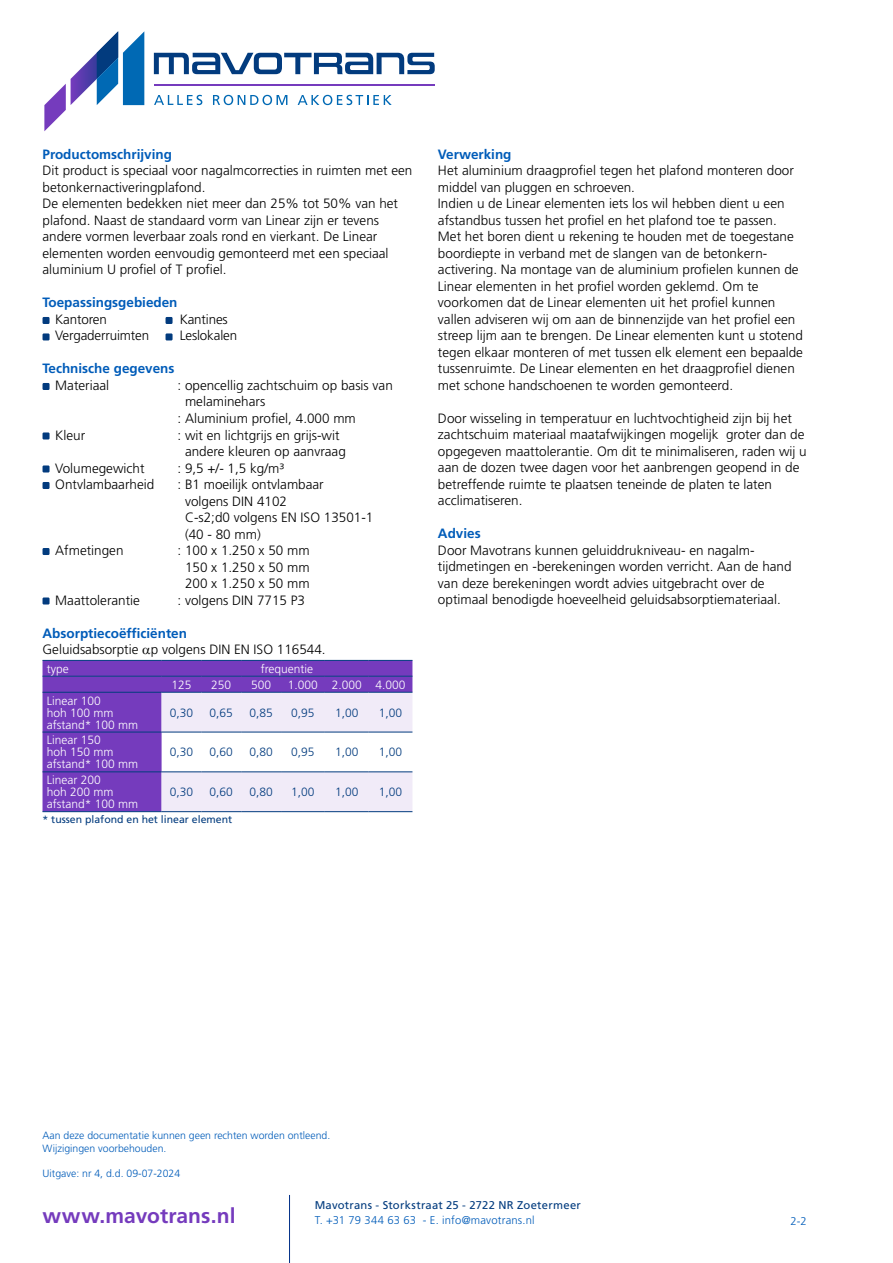
<style>
.page{position:relative;width:893px;height:1263px;background:#fff}
.page>*{position:absolute;margin:0;border:0;box-sizing:border-box;transform-origin:0 0}
.t1{font:700 21px "Frutiger LT Std";letter-spacing:.005em;color:#753bbd}
.t2{font:300 13.5px/16.5px "Frutiger LT Std";color:#000}
.t3{font:700 13.5px "Frutiger LT Std";color:#005cb9}
.t4{font:300 12px/12px "Frutiger LT Std";color:#fff}
.t5{font:300 12px "Frutiger LT Std";color:#023b7e}
.t6{font:11.25px "Frutiger LT Std";letter-spacing:.025em;color:#023b7e}
.t7{font:300 11.25px "Frutiger LT Std";letter-spacing:.015em;color:#005cb9}
.t8{font:300 10.5px/12.6px "Frutiger LT Std";color:#005cb9}
.t9{font:10.5px "Frutiger LT Std";color:#023b7e}
</style>
<div class="page">
<div style="left:43px;top:317px;width:7px;height:7px;background:#023b7e"></div>
<div style="left:166px;top:317px;width:7px;height:7px;background:#023b7e"></div>
<div style="left:43px;top:333px;width:7px;height:7px;background:#023b7e"></div>
<div style="left:166px;top:333px;width:7px;height:7px;background:#023b7e"></div>
<div style="left:43px;top:383px;width:7px;height:7px;background:#023b7e"></div>
<div style="left:43px;top:432px;width:7px;height:7px;background:#023b7e"></div>
<div style="left:43px;top:465px;width:7px;height:7px;background:#023b7e"></div>
<div style="left:43px;top:482px;width:7px;height:7px;background:#023b7e"></div>
<div style="left:43px;top:548px;width:7px;height:7px;background:#023b7e"></div>
<div style="left:43px;top:597px;width:7px;height:7px;background:#023b7e"></div>
<div style="left:43px;top:661px;width:369px;height:15px;background:#753bbd"></div>
<div style="left:43px;top:677px;width:369px;height:134px;background:#753bbd"></div>
<svg style="left:162px;top:693px;width:250px;height:118px"></svg>
<hr style="left:43px;top:692px;width:119px;height:1px;background:#023b7e">
<hr style="left:162px;top:692px;width:39px;height:1px;background:#023b7e">
<hr style="left:201px;top:692px;width:40px;height:1px;background:#023b7e">
<hr style="left:241px;top:692px;width:40px;height:1px;background:#023b7e">
<hr style="left:281px;top:692px;width:44px;height:1px;background:#023b7e">
<hr style="left:325px;top:692px;width:44px;height:1px;background:#023b7e">
<hr style="left:369px;top:692px;width:43px;height:1px;background:#023b7e">
<hr style="left:43px;top:732px;width:119px;height:1px;background:#023b7e">
<hr style="left:162px;top:732px;width:39px;height:1px;background:#023b7e">
<hr style="left:201px;top:732px;width:40px;height:1px;background:#023b7e">
<hr style="left:241px;top:732px;width:40px;height:1px;background:#023b7e">
<hr style="left:281px;top:732px;width:44px;height:1px;background:#023b7e">
<hr style="left:325px;top:732px;width:44px;height:1px;background:#023b7e">
<hr style="left:369px;top:732px;width:43px;height:1px;background:#023b7e">
<hr style="left:43px;top:771px;width:119px;height:1px;background:#023b7e">
<hr style="left:162px;top:771px;width:39px;height:1px;background:#023b7e">
<hr style="left:201px;top:771px;width:40px;height:1px;background:#023b7e">
<hr style="left:241px;top:771px;width:40px;height:1px;background:#023b7e">
<hr style="left:281px;top:771px;width:44px;height:1px;background:#023b7e">
<hr style="left:325px;top:771px;width:44px;height:1px;background:#023b7e">
<hr style="left:369px;top:771px;width:43px;height:1px;background:#023b7e">
<hr style="left:43px;top:811px;width:119px;height:1px;background:#023b7e">
<hr style="left:162px;top:811px;width:39px;height:1px;background:#023b7e">
<hr style="left:201px;top:811px;width:40px;height:1px;background:#023b7e">
<hr style="left:241px;top:811px;width:40px;height:1px;background:#023b7e">
<hr style="left:281px;top:811px;width:44px;height:1px;background:#023b7e">
<hr style="left:325px;top:811px;width:44px;height:1px;background:#023b7e">
<hr style="left:369px;top:811px;width:43px;height:1px;background:#023b7e">
<hr style="left:162px;top:660px;width:39px;height:1px;background:#023b7e">
<hr style="left:201px;top:660px;width:40px;height:1px;background:#023b7e">
<hr style="left:241px;top:660px;width:40px;height:1px;background:#023b7e">
<hr style="left:281px;top:660px;width:44px;height:1px;background:#023b7e">
<hr style="left:325px;top:660px;width:44px;height:1px;background:#023b7e">
<hr style="left:369px;top:660px;width:43px;height:1px;background:#023b7e">
<hr style="left:162px;top:676px;width:39px;height:1px;background:#023b7e">
<hr style="left:201px;top:676px;width:40px;height:1px;background:#023b7e">
<hr style="left:241px;top:676px;width:40px;height:1px;background:#023b7e">
<hr style="left:281px;top:676px;width:44px;height:1px;background:#023b7e">
<hr style="left:325px;top:676px;width:44px;height:1px;background:#023b7e">
<hr style="left:369px;top:676px;width:43px;height:1px;background:#023b7e">
<hr style="left:43px;top:660px;width:119px;height:1px;background:#023b7e">
<hr style="left:43px;top:676px;width:119px;height:1px;background:#023b7e">
<svg style="left:44px;top:31px;width:100px;height:100px"></svg>
<svg style="left:154px;top:53px;width:281px;height:21px"></svg>
<hr style="left:154px;top:84px;width:281px;height:1px;background:#753bbd">
<svg style="left:154px;top:95px;width:48px;height:10px"></svg>
<svg style="left:213px;top:95px;width:74px;height:10px"></svg>
<svg style="left:298px;top:95px;width:94px;height:10px"></svg>
<hr style="left:289px;top:1195px;width:1px;height:68px;background:#002f87">
<p class="t3" style="left:43px;top:146px;width:131px">Productomschrijving</p>
<p class="t2" style="left:43px;top:163px;width:371px">Dit product is speciaal voor nagalmcorrecties in ruimten met een betonkernactiveringplafond.<br>De elementen bedekken niet meer dan 25% tot 50% van het plafond. Naast de standaard vorm van Linear zijn er tevens andere vormen leverbaar zoals rond en vierkant. De Linear elementen worden eenvoudig gemonteerd met een speciaal aluminium U profiel of T profiel.</p>
<p class="t3" style="left:43px;top:295px;width:137px">Toepassingsgebieden</p>
<p class="t2" style="left:55px;top:311px;width:53px">Kantoren</p>
<p class="t2" style="left:180px;top:311px;width:50px">Kantines</p>
<p class="t2" style="left:55px;top:328px;width:95px">Vergaderruimten</p>
<p class="t2" style="left:180px;top:328px;width:59px">Leslokalen</p>
<p class="t3" style="left:43px;top:361px;width:134px">Technische gegevens</p>
<p class="t2" style="left:55px;top:377px;width:55px">Materiaal</p>
<p class="t2" style="left:178px;top:377px;width:217px">: opencellig zachtschuim op basis van</p>
<p class="t2" style="left:185px;top:394px;width:82px">melaminehars</p>
<p class="t2" style="left:178px;top:410px;width:180px">: Aluminium profiel, 4.000 mm</p>
<p class="t2" style="left:55px;top:427px;width:31px">Kleur</p>
<p class="t2" style="left:178px;top:427px;width:170px;text-align:center">: wit en lichtgrijs en grijs-wit andere kleuren op aanvraag</p>
<p class="t2" style="left:55px;top:460px;width:91px">Volumegewicht</p>
<p class="t2" style="left:178px;top:460px;width:108px">: 9,5 +/- 1,5 kg/m³</p>
<p class="t2" style="left:55px;top:476px;width:100px">Ontvlambaarheid</p>
<p class="t2" style="left:185px;top:476px;width:190px;text-indent:-8px">: B1 moeilijk ontvlambaar<br>volgens DIN 4102<br>C-s2;d0 volgens EN ISO 13501-1 (40 - 80 mm)</p>
<p class="t2" style="left:55px;top:542px;width:70px">Afmetingen</p>
<p class="t2" style="left:178px;top:542px;width:134px;text-align:center">: 100 x 1.250 x 50 mm<br>150 x 1.250 x 50 mm<br>200 x 1.250 x 50 mm</p>
<p class="t2" style="left:55px;top:592px;width:86px">Maattolerantie</p>
<p class="t2" style="left:178px;top:592px;width:129px">: volgens DIN 7715 P3</p>
<p class="t3" style="left:43px;top:625px;width:146px">Absorptiecoëfficiënten</p>
<p class="t2" style="left:43px;top:641px;width:285px">Geluidsabsorptie p volgens DIN EN ISO 116544.</p>
<p class="t4" style="left:47px;top:663px;width:23px">type</p>
<p class="t4" style="left:261px;top:663px;width:54px">frequentie</p>
<p class="t4" style="left:171px;top:679px;width:22px">125</p>
<p class="t4" style="left:211px;top:679px;width:22px">250</p>
<p class="t4" style="left:251px;top:679px;width:22px">500</p>
<p class="t4" style="left:288px;top:679px;width:119px">1.000 2.000 4.000</p>
<p class="t4" style="left:47px;top:695px;width:93px">Linear 100<br>hoh 100 mm afstand* 100 mm</p>
<p class="t5" style="left:170px;top:706px;width:25px">0,30</p>
<p class="t5" style="left:210px;top:706px;width:25px">0,65</p>
<p class="t5" style="left:249px;top:706px;width:25px">0,85</p>
<p class="t5" style="left:291px;top:706px;width:25px">0,95</p>
<p class="t5" style="left:335px;top:706px;width:25px">1,00</p>
<p class="t5" style="left:379px;top:706px;width:25px">1,00</p>
<p class="t4" style="left:47px;top:734px;width:93px">Linear 150<br>hoh 150 mm afstand* 100 mm</p>
<p class="t5" style="left:170px;top:745px;width:25px">0,30</p>
<p class="t5" style="left:210px;top:745px;width:25px">0,60</p>
<p class="t5" style="left:249px;top:745px;width:25px">0,80</p>
<p class="t5" style="left:291px;top:745px;width:25px">0,95</p>
<p class="t5" style="left:335px;top:745px;width:25px">1,00</p>
<p class="t5" style="left:379px;top:745px;width:25px">1,00</p>
<p class="t4" style="left:47px;top:774px;width:93px">Linear 200<br>hoh 200 mm afstand* 100 mm</p>
<p class="t5" style="left:170px;top:785px;width:25px">0,30</p>
<p class="t5" style="left:210px;top:785px;width:25px">0,60</p>
<p class="t5" style="left:249px;top:785px;width:25px">0,80</p>
<p class="t5" style="left:291px;top:785px;width:25px">1,00</p>
<p class="t5" style="left:335px;top:785px;width:25px">1,00</p>
<p class="t5" style="left:379px;top:785px;width:25px">1,00</p>
<p class="t9" style="left:43px;top:813px;width:191px">* tussen plafond en het linear element</p>
<p class="t3" style="left:438px;top:146px;width:75px">Verwerking</p>
<p class="t2" style="left:438px;top:163px;width:367px">Het aluminium draagprofiel tegen het plafond monteren door middel van pluggen en schroeven.<br>Indien u de Linear elementen iets los wil hebben dient u een afstandbus tussen het profiel en het plafond toe te passen.<br>Met het boren dient u rekening te houden met de toegestane boordiepte in verband met de slangen van de betonkern&shy;activering. Na montage van de aluminium profielen kunnen de Linear elementen in het profiel worden geklemd. Om te voorkomen dat de Linear elementen uit het profiel kunnen vallen adviseren wij om aan de binnenzijde van het profiel een streep lijm aan te brengen. De Linear elementen kunt u stotend tegen elkaar monteren of met tussen elk element een bepaalde tussenruimte. De Linear elementen en het draagprofiel dienen met schone handschoenen te worden gemonteerd.</p>
<p class="t2" style="left:438px;top:410px;width:370px">Door wisseling in temperatuur en luchtvochtigheid zijn bij het zachtschuim materiaal maatafwijkingen mogelijk groter dan de opgegeven maattolerantie. Om dit te minimaliseren, raden wij u aan de dozen twee dagen voor het aanbrengen geopend in de betreffende ruimte te plaatsen teneinde de platen te laten acclimatiseren.</p>
<p class="t3" style="left:438px;top:526px;width:44px">Advies</p>
<p class="t2" style="left:438px;top:542px;width:355px">Door Mavotrans kunnen geluiddrukniveau- en nagalm&shy;tijdmetingen en -berekeningen worden verricht. Aan de hand van deze berekeningen wordt advies uitgebracht over de optimaal benodigde hoeveelheid geluidsabsorptiemateriaal.</p>
<p class="t8" style="left:43px;top:1129px;width:289px">Aan deze documentatie kunnen geen rechten worden ontleend.<br>Wijzigingen voorbehouden.</p>
<p class="t8" style="left:43px;top:1167px;width:139px">Uitgave: nr 4, d.d. 09-07-2024</p>
<p class="t6" style="left:315px;top:1198px;width:268px">Mavotrans - Storkstraat 25 - 2722 NR Zoetermeer</p>
<h1 class="t1" style="left:43px;top:1203px;width:195px">www.mavotrans.nl</h1>
<p class="t7" style="left:315px;top:1213px;width:222px">T. +31 79 344 63 63 - E. info@mavotrans.nl</p>
<p class="t7" style="left:791px;top:1215px;width:18px">2-2</p>
</div>
